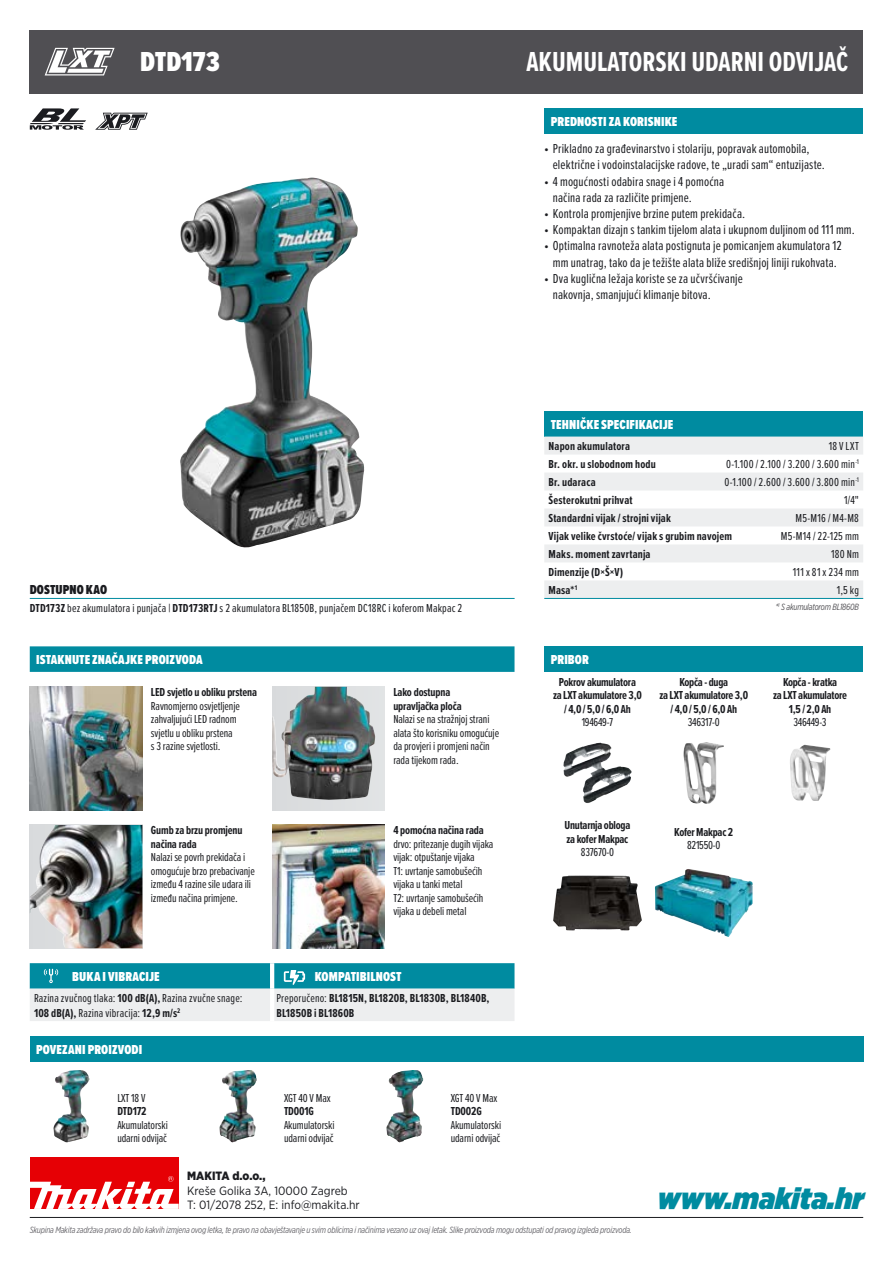
<style>
.page{position:relative;width:893px;height:1263px;background:#fff}
.page>*{position:absolute;margin:0;border:0;box-sizing:border-box;transform-origin:0 0}
.t1{font:italic 900 30px "Gotham Narrow";color:#008ba0}
.t2{font:700 28.5px "Proxima Nova Ex Cn";color:#fff}
.t3{font:900 28.5px "Proxima Nova Ex Cn";color:#fff}
.t4{font:13.5px/16.2px "Proxima Nova Ex Cn";letter-spacing:.01em;color:#1b1c20}
.t5{font:900 13.5px "Proxima Nova Ex Cn";letter-spacing:.01em;color:#fff}
.t6{font:900 13.5px "Proxima Nova Ex Cn";letter-spacing:.005em;color:#1b1c20}
.t7{font:12px/13.5px "Proxima Nova Ex Cn";letter-spacing:-.01em;color:#1b1c20}
.t8{font:700 12px/13.5px "Proxima Nova Ex Cn";letter-spacing:-.01em;color:#1b1c20;text-align:center}
.t9{font:700 12px/14.4px "Proxima Nova Ex Cn";letter-spacing:.015em;color:#1b1c20}
.t10{font:12px/14.4px "Proxima Nova Ex Cn";letter-spacing:.015em;color:#1b1c20}
.t11{font:12px/14.4px "Gotham Narrow";color:#1b1c20}
.t12{font:12px "Proxima Nova Ex Cn";letter-spacing:.02em;color:#1b1c20}
.t13{font:900 12px "Gotham Narrow";color:#1b1c20}
.t14{font:12px "Proxima Nova Ex Cn";letter-spacing:.025em;color:#1b1c20}
.t15{font:italic 9px "Gotham X Narrow";letter-spacing:-.02em;color:#68676c}
.t16{font:italic 9px "Gotham X Narrow";letter-spacing:-.02em;color:#504f53}
.s1{font-weight:700}
.s2{font-weight:400}
</style>
<div class="page">
<div style="left:544px;top:411px;width:319px;height:26px;background:#008ba0"></div>
<svg style="left:544px;top:437px;width:319px;height:161px;fill:#edeeef"></svg>
<hr style="left:544px;top:598px;width:319px;height:1px;background:#008ba0">
<div style="left:544px;top:108px;width:319px;height:26px;background:#008ba0"></div>
<hr style="left:30px;top:1217px;width:833px;height:1px;background:#1b1c20">
<div style="left:30px;top:30px;width:833px;height:64px;background:#504f53"></div>
<img style="left:180px;top:178px;width:184px;height:369px">
<svg style="left:30px;top:108px;width:56px;height:22px"></svg>
<svg style="left:95px;top:113px;width:53px;height:17px"></svg>
<div style="left:544px;top:646px;width:319px;height:26px;background:#008ba0"></div>
<img style="left:563px;top:743px;width:68px;height:60px">
<img style="left:683px;top:742px;width:41px;height:62px">
<img style="left:790px;top:745px;width:40px;height:56px">
<img style="left:560px;top:875px;width:27px;height:13px">
<img style="left:655px;top:869px;width:98px;height:68px">
<hr style="left:30px;top:598px;width:485px;height:1px;background:#008ba0">
<svg style="left:30px;top:963px;width:484px;height:58px;background:#88c4cd"></svg>
<svg style="left:30px;top:646px;width:484px;height:26px;background:#048da1"></svg>
<div style="left:30px;top:1036px;width:833px;height:25px;background:#008ba0"></div>
<img style="left:54px;top:1070px;width:35px;height:72px">
<img style="left:219px;top:1070px;width:38px;height:72px">
<img style="left:386px;top:1070px;width:36px;height:72px">
<img style="left:30px;top:687px;width:112px;height:123px">
<div style="left:272px;top:687px;width:113px;height:123px;background:#e1e3e5"></div>
<img style="left:272px;top:687px;width:103px;height:113px">
<img style="left:30px;top:825px;width:112px;height:123px">
<img style="left:272px;top:825px;width:113px;height:123px">
<div style="left:30px;top:1158px;width:149px;height:51px;background:#e60005"></div>
<svg style="left:30px;top:1176px;width:149px;height:33px"></svg>
<svg style="left:45px;top:48px;width:70px;height:27px"></svg>
<h2 class="t3" style="left:140px;top:41px;width:81px">DTD173</h2>
<h2 class="t2" style="left:526px;top:41px;width:323px">AKUMULATORSKI UDARNI ODVIJAČ</h2>
<p class="t5" style="left:551px;top:112px;width:128px">PREDNOSTI ZA KORISNIKE</p>
<p class="t4" style="left:553px;top:140px;width:274px;text-indent:-9px">• Prikladno za građevinarstvo i stolariju, popravak automobila, električne i vodoinstalacijske radove, te „uradi sam“ entuzijaste.</p>
<p class="t4" style="left:553px;top:172px;width:173px;text-indent:-9px">• 4 mogućnosti odabira snage i 4 pomoćna načina rada za različite primjene.</p>
<p class="t4" style="left:544px;top:205px;width:202px">• Kontrola promjenjive brzine putem prekidača.</p>
<p class="t4" style="left:544px;top:221px;width:312px">• Kompaktan dizajn s tankim tijelom alata i ukupnom duljinom od 111 mm.</p>
<p class="t4" style="left:544px;top:237px;width:299px;text-align:center">• Optimalna ravnoteža alata postignuta je pomicanjem akumulatora 12 mm unatrag, tako da je težište alata bliže središnjoj liniji rukohvata.</p>
<p class="t4" style="left:553px;top:270px;width:192px;text-indent:-9px">• Dva kuglična ležaja koriste se za učvršćivanje nakovnja, smanjujući klimanje bitova.</p>
<p class="t6" style="left:30px;top:580px;width:79px">DOSTUPNO KAO</p>
<p class="t10" style="left:30px;top:601px;width:434px"><span class="s1">DTD173Z</span> bez akumulatora i punjača | <span class="s1">DTD173RTJ</span> s 2 akumulatora BL1850B, punjačem DC18RC i koferom Makpac 2</p>
<p class="t5" style="left:36px;top:650px;width:168px">ISTAKNUTE ZNAČAJKE PROIZVODA</p>
<p class="t8" style="left:151px;top:685px;width:108px">LED svjetlo u obliku prstena</p>
<p class="t7" style="left:151px;top:698px;width:90px">Ravnomjerno osvjetljenje zahvaljujući LED radnom svjetlu u obliku prstena<br>s 3 razine svjetlosti.</p>
<p class="t8" style="left:151px;top:823px;width:93px;text-align:left">Gumb za brzu promjenu načina rada</p>
<p class="t7" style="left:151px;top:850px;width:105px">Nalazi se povrh prekidača i omogućuje brzo prebacivanje između 4 razine sile udara ili između načina primjene.</p>
<p class="t8" style="left:393px;top:685px;width:70px;text-align:left">Lako dostupna upravljačka ploča</p>
<p class="t7" style="left:393px;top:712px;width:107px">Nalazi se na stražnjoj strani alata što korisniku omogućuje da provjeri i promjeni način rada tijekom rada.</p>
<p class="t8" style="left:393px;top:823px;width:92px">4 pomoćna načina rada</p>
<p class="t7" style="left:393px;top:837px;width:102px">drvo: pritezanje dugih vijaka vijak: otpuštanje vijaka<br>T1: uvrtanje samobušećih vijaka u tanki metal<br>T2: uvrtanje samobušećih vijaka u debeli metal</p>
<p class="t5" style="left:72px;top:967px;width:89px">BUKA I VIBRACIJE</p>
<p class="t5" style="left:315px;top:967px;width:88px">KOMPATIBILNOST</p>
<p class="t10" style="left:34px;top:991px;width:210px">Razina zvučnog tlaka: <span class="s1">100 dB(A),</span> Razina zvučne snage:<br><span class="s1">108 dB(A),</span> Razina vibracija: <span class="s1">12,9 m/s</span><sup>2</sup></p>
<p class="t9" style="left:276px;top:991px;width:215px"><span class="s2">Preporučeno:</span> BL1815N, BL1820B, BL1830B, BL1840B,<br>BL1850B i BL1860B</p>
<p class="t5" style="left:36px;top:1039px;width:108px">POVEZANI PROIZVODI</p>
<p class="t7" style="left:117px;top:1090px;width:30px">LXT 18 V</p>
<p class="t8" style="left:117px;top:1104px;width:31px">DTD172</p>
<p class="t7" style="left:117px;top:1117px;width:52px">Akumulatorski udarni odvijač</p>
<p class="t7" style="left:284px;top:1090px;width:48px">XGT 40 V Max</p>
<p class="t8" style="left:284px;top:1104px;width:31px">TD001G</p>
<p class="t7" style="left:284px;top:1117px;width:52px">Akumulatorski udarni odvijač</p>
<p class="t7" style="left:451px;top:1090px;width:48px">XGT 40 V Max</p>
<p class="t8" style="left:451px;top:1104px;width:33px">TD002G</p>
<p class="t7" style="left:451px;top:1117px;width:52px">Akumulatorski udarni odvijač</p>
<p class="t5" style="left:551px;top:414px;width:124px">TEHNIČKE SPECIFIKACIJE</p>
<p class="t9" style="left:549px;top:439px;width:83px">Napon akumulatora</p>
<p class="t7" style="left:829px;top:439px;width:32px">18 V LXT</p>
<p class="t9" style="left:549px;top:457px;width:109px">Br. okr. u slobodnom hodu</p>
<p class="t10" style="left:726px;top:457px;width:134px">0-1.100 / 2.100 / 3.200 / 3.600 min<sup>-1</sup></p>
<p class="t9" style="left:549px;top:475px;width:49px">Br. udaraca</p>
<p class="t12" style="left:724px;top:474px;width:136px">0-1.100 / 2.600 / 3.600 / 3.800 min<sup>-1</sup></p>
<p class="t9" style="left:549px;top:493px;width:85px">Šesterokutni prihvat</p>
<p class="t7" style="left:844px;top:493px;width:16px">1/4"</p>
<p class="t9" style="left:548px;top:511px;width:124px">Standardni vijak / strojni vijak</p>
<p class="t7" style="left:795px;top:511px;width:65px">M5-M16 / M4-M8</p>
<p class="t9" style="left:548px;top:529px;width:185px">Vijak velike čvrstoće/ vijak s grubim navojem</p>
<p class="t10" style="left:781px;top:529px;width:80px">M5-M14 / 22-125 mm</p>
<p class="t9" style="left:549px;top:547px;width:104px">Maks. moment zavrtanja</p>
<p class="t7" style="left:831px;top:547px;width:29px">180 Nm</p>
<p class="t9" style="left:549px;top:565px;width:76px">Dimenzije (D×Š×V)</p>
<p class="t14" style="left:793px;top:563px;width:68px">111 x 81 x 234 mm</p>
<p class="t8" style="left:549px;top:583px;width:30px">Masa*<sup>1</sup></p>
<p class="t7" style="left:837px;top:583px;width:24px">1,5 kg</p>
<p class="t16" style="left:775px;top:601px;width:85px">*<sup>1</sup> S akumulatorom BL1860B</p>
<p class="t5" style="left:551px;top:650px;width:40px">PRIBOR</p>
<p class="t8" style="left:553px;top:675px;width:90px">Pokrov akumulatora za LXT akumulatore 3,0 / 4,0 / 5,0 / 6,0 Ah</p>
<p class="t7" style="left:582px;top:715px;width:33px">194649-7</p>
<p class="t8" style="left:659px;top:675px;width:90px">Kopča - duga<br>za LXT akumulatore 3,0 / 4,0 / 5,0 / 6,0 Ah</p>
<p class="t7" style="left:688px;top:715px;width:34px">346317-0</p>
<p class="t8" style="left:773px;top:675px;width:76px">Kopča - kratka<br>za LXT akumulatore<br>1,5 / 2,0 Ah</p>
<p class="t7" style="left:793px;top:715px;width:35px">346449-3</p>
<p class="t8" style="left:565px;top:818px;width:67px;text-align:left">Unutarnja obloga za kofer Makpac</p>
<p class="t7" style="left:581px;top:845px;width:35px">837670-0</p>
<p class="t8" style="left:674px;top:825px;width:60px">Kofer Makpac 2</p>
<p class="t7" style="left:687px;top:838px;width:35px">821550-0</p>
<p class="t13" style="left:187px;top:1168px;width:80px">MAKITA d.o.o.,</p>
<p class="t11" style="left:187px;top:1183px;width:174px">Kreše Golika 3A, 10000 Zagreb<br>T: 01/2078 252, E: info@makita.hr</p>
<h1 class="t1" style="left:657px;top:1178px;width:208px">www.makita.hr</h1>
<p class="t15" style="left:30px;top:1224px;width:603px">Skupina Makita zadržava pravo do bilo kakvih izmjena ovog letka, te pravo na obavještavanje u svim oblicima i načinima vezano uz ovaj letak. Slike proizvoda mogu odstupati od pravog izgleda proizvoda.</p>
</div>
